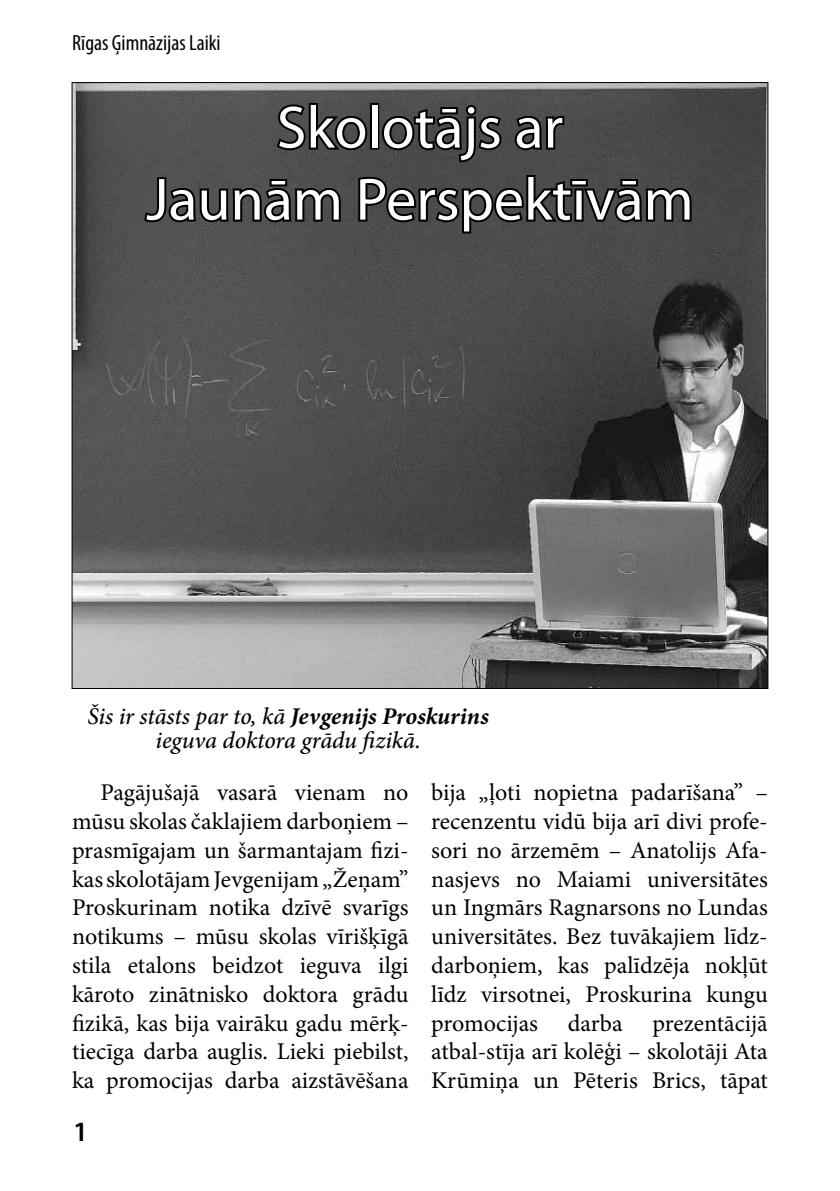
<style>
.page{position:relative;width:840px;height:1191px;background:#fff}
.page>*{position:absolute;margin:0;border:0;box-sizing:border-box;transform-origin:0 0}
.t1{font:60px/72px "Myriad Pro";color:#fff;text-align:center}
.t2{font:600 28px "Myriad Pro";color:#000}
.t3{font:24px/28.8px "Minion Pro";color:#000;text-align:justify}
.t4{font:italic 500 24px/24px "Minion Pro";letter-spacing:-.005em;color:#000;text-align:center}
.t5{font:condensed 22px "Myriad Pro";color:#000}
.s1{font-weight:700}
</style>
<div class="page">
<img style="left:74px;top:84px;width:691px;height:603px">
<svg style="left:273px;top:101px;width:96px;height:51px;background:#2e2e2e"></svg>
<div style="left:369px;top:103px;width:10px;height:47px;border:4px solid #000"></div>
<svg style="left:380px;top:103px;width:123px;height:62px;background:#2f2f2f"></svg>
<svg style="left:512px;top:114px;width:54px;height:38px;background:#262626"></svg>
<svg style="left:142px;top:175px;width:200px;height:49px;background:#2f2f2f"></svg>
<svg style="left:356px;top:173px;width:218px;height:62px;background:#303030"></svg>
<div style="left:574px;top:188px;width:9px;height:34px;border:4px solid #000"></div>
<div style="left:570px;top:179px;width:17px;height:7px;border:4px solid #000"></div>
<svg style="left:581px;top:177px;width:112px;height:47px;background:#282828"></svg>
<p class="t5" style="left:72px;top:30px;width:150px">Rīgas Ģimnāzijas Laiki</p>
<h1 class="t1" style="left:146px;top:90px;width:548px">Skolotājs ar<br>Jaunām Perspektīvām</h1>
<p class="t4" style="left:87px;top:704px;width:403px">Šis ir stāsts par to, kā <span class="s1">Jevgenijs Proskurins </span>ieguva doktora grādu fizikā.</p>
<p class="t3" style="left:72px;top:778px;width:338px;text-indent:28px">Pagājušajā vasarā vienam no mūsu skolas čaklajiem darboņiem – prasmīgajam un šarmantajam fizi&shy;kas skolotājam Jevgenijam „Žeņam” Proskurinam notika dzīvē svarīgs notikums – mūsu skolas vīrišķīgā stila etalons beidzot ieguva ilgi kāroto zinātnisko doktora grādu fizikā, kas bija vairāku gadu mērķ&shy;tiecīga darba auglis. Lieki piebilst, ka promocijas darba aizstāvēšana</p>
<p class="t3" style="left:431px;top:778px;width:338px">bija „ļoti nopietna padarīšana” – recenzentu vidū bija arī divi profe&shy;sori no ārzemēm – Anatolijs Afa&shy;nasjevs no Maiami universitātes un Ingmārs Ragnarsons no Lundas universitātes. Bez tuvākajiem līdz&shy;darboņiem, kas palīdzēja nokļūt līdz virsotnei, Proskurina kungu promocijas darba prezentācijā atbal--stīja arī kolēģi – skolotāji Ata Krūmiņa un Pēteris Brics, tāpat</p>
<p class="t2" style="left:73px;top:1113px;width:17px">1</p>
</div>
